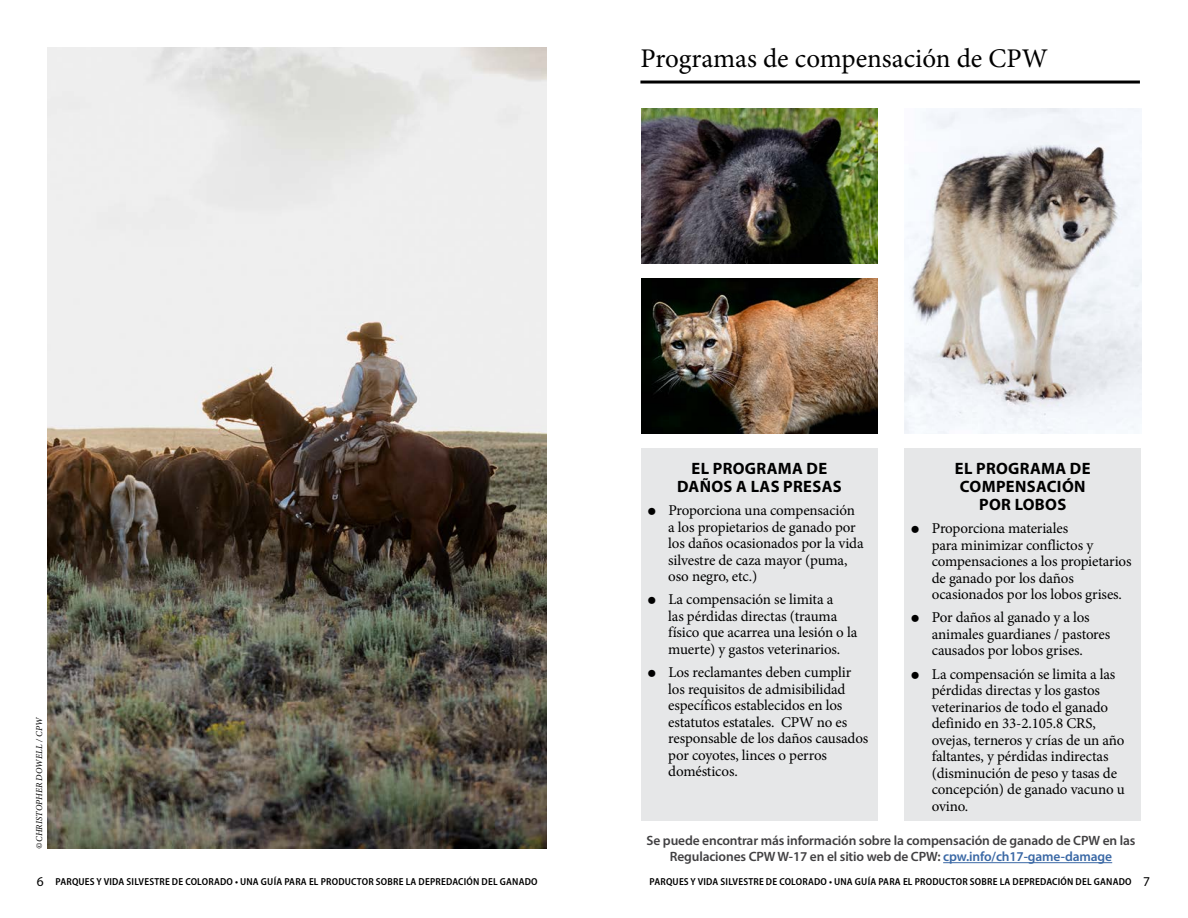
<style>
.page{position:relative;width:1188px;height:918px;background:#fff}
.page>*{position:absolute;margin:0;border:0;box-sizing:border-box;transform-origin:0 0}
.t1{font:27px "Minion Pro";color:#000}
.t2{font:700 16.5px/18px "Myriad Pro";letter-spacing:.02em;color:#000;text-align:center}
.t3{font:15px/16.5px "Minion Pro";letter-spacing:-.01em;color:#000}
.t4{font:600 13.5px/16.5px "Myriad Pro";letter-spacing:-.01em;color:#414042;text-align:center}
.t5{font:600 semi-condensed 10.2px "Myriad Pro";letter-spacing:.02em;color:#000}
.t6{font:italic 9px "Minion Pro";letter-spacing:.005em;color:#000}
.s1{color:#3a68a5}
.s2{font-weight:400;font-stretch:normal;font-size:13.5px}
</style>
<div class="page">
<img style="left:642px;top:278px;width:236px;height:156px">
<img style="left:47px;top:47px;width:500px;height:802px">
<hr style="left:640px;top:81px;width:500px;height:3px;background:#000">
<hr style="left:943px;top:862px;width:169px;height:1px;background:#3a68a5">
<img style="left:642px;top:108px;width:236px;height:156px">
<img style="left:905px;top:108px;width:236px;height:326px">
<div style="left:642px;top:448px;width:236px;height:372px;background:#e6e7e8"></div>
<div style="left:905px;top:448px;width:236px;height:372px;background:#e6e7e8"></div>
<p class="t6" style="left:33px;top:849px;width:133px;rotate:-90deg">©CHRISTOPHER DOWELL / CPW</p>
<h1 class="t1" style="left:640px;top:40px;width:409px">Programas de compensación de CPW</h1>
<p class="t2" style="left:677px;top:459px;width:166px">EL PROGRAMA DE<br>DAÑOS A LAS PRESAS</p>
<p class="t3" style="left:668px;top:502px;width:197px;text-indent:-22px">⚫ Proporciona una compensación a los propietarios de ganado por los daños ocasionados por la vida silvestre de caza mayor (puma, oso negro, etc.)</p>
<p class="t3" style="left:668px;top:591px;width:191px;text-indent:-22px">⚫ La compensación se limita a<br>las pérdidas directas (trauma físico que acarrea una lesión o la muerte) y gastos veterinarios.</p>
<p class="t3" style="left:668px;top:664px;width:202px;text-indent:-22px">⚫ Los reclamantes deben cumplir los requisitos de admisibilidad específicos establecidos en los estatutos estatales. CPW no es responsable de los daños causados por coyotes, linces o perros domésticos.</p>
<p class="t2" style="left:955px;top:459px;width:137px">EL PROGRAMA DE<br>COMPENSACIÓN<br>POR LOBOS</p>
<p class="t3" style="left:932px;top:520px;width:201px;text-indent:-22px">⚫ Proporciona materiales<br>para minimizar conflictos y compensaciones a los propietarios de ganado por los daños ocasionados por los lobos grises.</p>
<p class="t3" style="left:932px;top:609px;width:180px;text-indent:-22px">⚫ Por daños al ganado y a los animales guardianes / pastores causados por lobos grises.</p>
<p class="t3" style="left:932px;top:666px;width:194px;text-indent:-22px">⚫ La compensación se limita a las pérdidas directas y los gastos veterinarios de todo el ganado definido en 33-2.105.8 CRS, ovejas, terneros y crías de un año faltantes, y pérdidas indirectas (disminución de peso y tasas de concepción) de ganado vacuno u ovino.</p>
<p class="t4" style="left:646px;top:832px;width:491px">Se puede encontrar más información sobre la compensación de ganado de CPW en las<br>Regulaciones CPW W-17 en el sitio web de CPW: <span class="s1">cpw.info/ch17-game-damage</span></p>
<p class="t5" style="left:37px;top:875px;width:502px"><span class="s2">6</span> PARQUES Y VIDA SILVESTRE DE COLORADO • UNA GUÍA PARA EL PRODUCTOR SOBRE LA DEPREDACIÓN DEL GANADO</p>
<p class="t5" style="left:650px;top:875px;width:502px">PARQUES Y VIDA SILVESTRE DE COLORADO • UNA GUÍA PARA EL PRODUCTOR SOBRE LA DEPREDACIÓN DEL GANADO <span class="s2">7</span></p>
</div>
